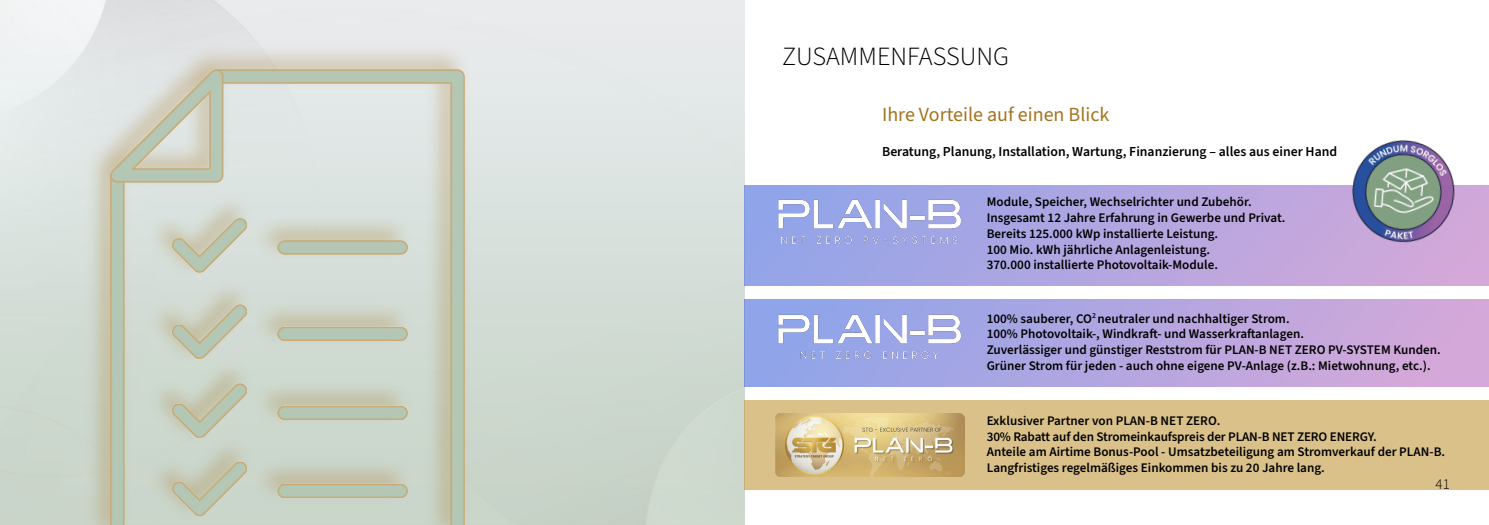
<style>
.page{position:relative;width:1489px;height:525px;background:#fff}
.page>*{position:absolute;margin:0;border:0;box-sizing:border-box;transform-origin:0 0}
.t1{font:300 26.25px "Source Sans 3";color:#000}
.t2{font:20px "Source Sans 3";color:#a3731d}
.t3{font:300 15px "Source Sans 3";color:#000}
.t4{font:600 13.75px "Source Sans 3";color:#000}
.t5{font:600 13.12px/15.8px "Source Sans 3";color:#000}
</style>
<div class="page">
<div style="left:85px;top:44px;width:386px;height:480px;background:#a3731d;opacity:.34"></div>
<img style="left:110px;top:70px;width:354px;height:454px">
<div style="left:744px;top:185px;width:744px;height:100px;background:linear-gradient(to right,#90a4e9,#d4a8d8)"></div>
<div style="left:744px;top:300px;width:744px;height:86px;background:linear-gradient(to right,#8da4ea,#d7a8d8)"></div>
<div style="left:744px;top:400px;width:744px;height:89px;background:#dac18a"></div>
<img style="left:1343px;top:140px;width:116px;height:110px">
<img style="left:776px;top:198px;width:186px;height:47px">
<img style="left:776px;top:314px;width:186px;height:46px">
<img style="left:776px;top:413px;width:188px;height:63px">
<h1 class="t1" style="left:782px;top:40px;width:228px">ZUSAMMENFASSUNG</h1>
<h2 class="t2" style="left:882px;top:102px;width:229px">Ihre Vorteile auf einen Blick</h2>
<p class="t4" style="left:882px;top:143px;width:456px">Beratung, Planung, Installation, Wartung, Finanzierung – alles aus einer Hand</p>
<p class="t5" style="left:986px;top:194px;width:300px">Module, Speicher, Wechselrichter und Zubehör.<br>Insgesamt 12 Jahre Erfahrung in Gewerbe und Privat.<br>Bereits 125.000 kWp installierte Leistung.<br>100 Mio. kWh jährliche Anlagenleistung.<br>370.000 installierte Photovoltaik-Module.</p>
<p class="t5" style="left:986px;top:310px;width:455px">100% sauberer, CO<sup>2</sup> neutraler und nachhaltiger Strom.<br>100% Photovoltaik-, Windkraft- und Wasserkraftanlagen.<br>Zuverlässiger und günstiger Reststrom für PLAN-B NET ZERO PV-SYSTEM Kunden.<br>Grüner Strom für jeden - auch ohne eigene PV-Anlage (z.B.: Mietwohnung, etc.).</p>
<p class="t5" style="left:986px;top:412px;width:460px">Exklusiver Partner von PLAN-B NET ZERO.<br>30% Rabatt auf den Stromeinkaufspreis der PLAN-B NET ZERO ENERGY.<br>Anteile am Airtime Bonus-Pool - Umsatzbeteiligung am Stromverkauf der PLAN-B.<br>Langfristiges regelmäßiges Einkommen bis zu 20 Jahre lang.</p>
<p class="t3" style="left:1435px;top:474px;width:16px">41</p>
</div>
